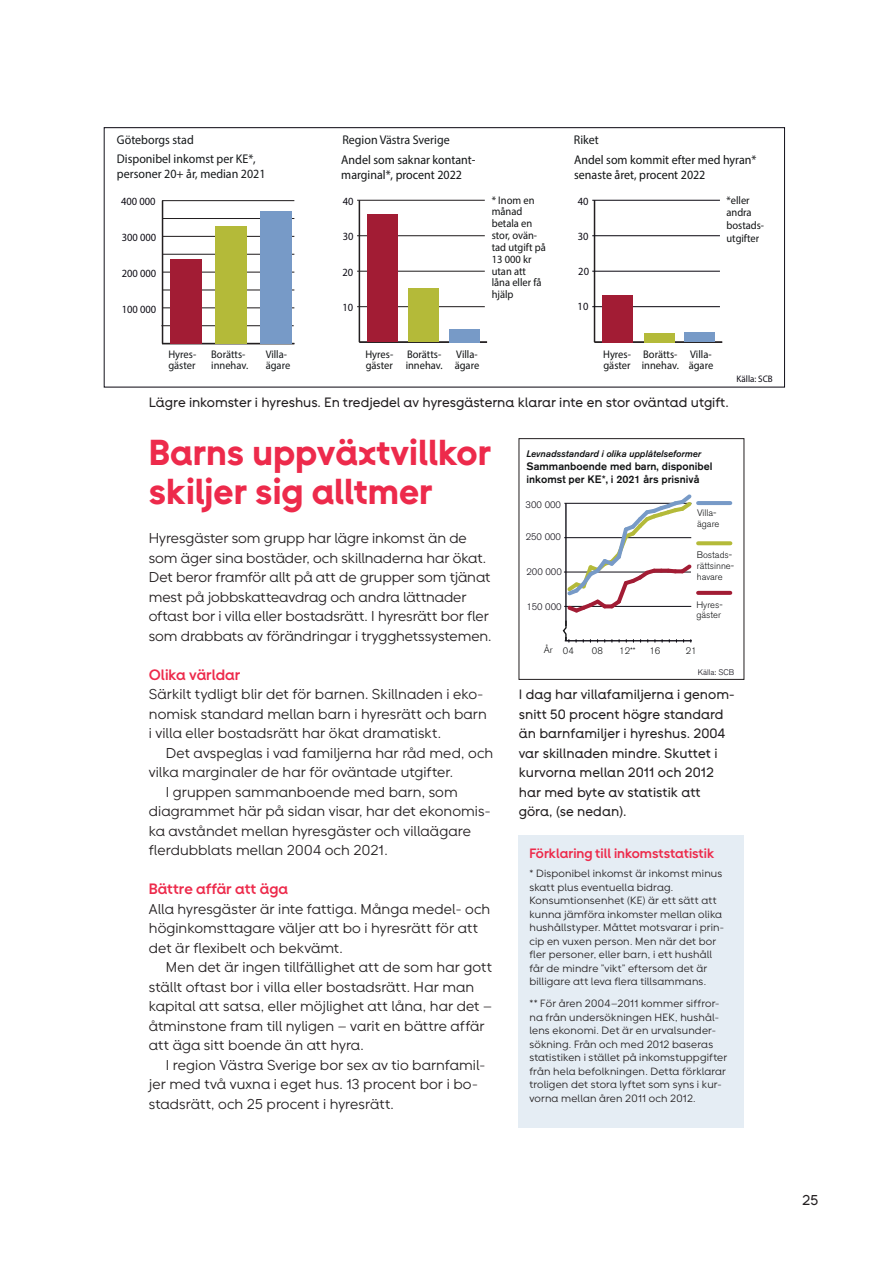
<style>
.page{position:relative;width:893px;height:1263px;background:#fff}
.page>*{position:absolute;margin:0;border:0;box-sizing:border-box;transform-origin:0 0}
.t1{font:36px/39px "Hyra Sans Display";color:#ed2a4b}
.t2{font:700 15px "Hyra Sans";color:#ed2a4b}
.t3{font:14.25px/19.5px "Hyra Sans Text";color:#231f20}
.t4{font:14.25px "Hyra Sans";color:#231f20}
.t5{font:13.5px/19.5px "Hyra Sans";color:#231f20}
.t6{font:700 13.5px "Hyra Sans";color:#ed2a4b}
.t7{font:500 12.6px/15.1px "Akzidenz Grotesk BE";color:#111314;scale:.95 1}
.t8{font:500 12.6px/15.1px "Akzidenz Grotesk BE";color:#15181a;scale:.95 1}
.t9{font:italic 12.6px "Akzidenz Grotesk BE";color:#15181a;scale:.95 1}
.t10{font:300 11.1px/11.9px "Akzidenz Grotesk BE";color:#111314;scale:.95 1}
.t11{font:300 11.1px "Akzidenz Grotesk BE";color:#0d0b14;scale:.95 1}
.t12{font:300 11.1px/11.9px "Akzidenz Grotesk BE";color:#15181a;scale:.95 1}
.t13{font:500 10.65px/12.9px "Akzidenz Grotesk BE";color:#111314}
.t14{font:10.5px/13.5px "Hyra Sans Text";letter-spacing:.015em;color:#231f20}
.t15{font:300 9.45px/10.8px "Akzidenz Grotesk BE";color:#111314}
.t16{font:italic 500 9.45px "Akzidenz Grotesk BE";color:#111314}
.t17{font:300 9.45px "Akzidenz Grotesk BE";color:#0d0b14}
.t18{font:300 9.45px "Akzidenz Grotesk BE";color:#0d0b14;scale:.95 1}
.t19{font:300 8.1px "Akzidenz Grotesk BE";color:#0d0b14}
</style>
<div class="page">
<div style="left:519px;top:836px;width:225px;height:292px;background:#e5edf4"></div>
<hr style="left:359px;top:200px;width:1px;height:142px;background:#231f20">
<hr style="left:359px;top:341px;width:128px;height:2px;background:#231f20">
<hr style="left:357px;top:306px;width:128px;height:1px;background:#231f20">
<hr style="left:357px;top:271px;width:128px;height:1px;background:#231f20">
<hr style="left:357px;top:235px;width:128px;height:1px;background:#231f20">
<hr style="left:357px;top:200px;width:128px;height:1px;background:#231f20">
<div style="left:449px;top:329px;width:31px;height:13px;background:#779ac7"></div>
<div style="left:408px;top:289px;width:31px;height:53px;background:#b4ba39"></div>
<div style="left:367px;top:215px;width:31px;height:127px;background:#a21c34"></div>
<hr style="left:594px;top:200px;width:1px;height:142px;background:#231f20">
<hr style="left:594px;top:341px;width:128px;height:2px;background:#231f20">
<hr style="left:592px;top:306px;width:128px;height:1px;background:#0d0b14">
<hr style="left:592px;top:271px;width:128px;height:1px;background:#0d0b14">
<hr style="left:592px;top:235px;width:128px;height:1px;background:#0d0b14">
<hr style="left:592px;top:200px;width:128px;height:1px;background:#0d0b14">
<div style="left:685px;top:333px;width:30px;height:9px;background:#779ac7"></div>
<div style="left:645px;top:333px;width:30px;height:9px;background:#b4ba39"></div>
<div style="left:602px;top:295px;width:31px;height:47px;background:#a21c34"></div>
<hr style="left:162px;top:201px;width:1px;height:143px;background:#231f20">
<hr style="left:162px;top:343px;width:132px;height:1px;background:#231f20">
<hr style="left:161px;top:325px;width:133px;height:1px;background:#231f20">
<hr style="left:162px;top:308px;width:132px;height:1px;background:#231f20">
<hr style="left:162px;top:290px;width:132px;height:1px;background:#231f20">
<hr style="left:162px;top:272px;width:132px;height:1px;background:#231f20">
<hr style="left:162px;top:254px;width:132px;height:1px;background:#231f20">
<hr style="left:162px;top:236px;width:132px;height:1px;background:#231f20">
<hr style="left:162px;top:218px;width:132px;height:1px;background:#231f20">
<hr style="left:162px;top:200px;width:132px;height:1px;background:#231f20">
<div style="left:260px;top:211px;width:31px;height:133px;background:#779ac7"></div>
<div style="left:215px;top:226px;width:32px;height:118px;background:#b4ba39"></div>
<div style="left:170px;top:259px;width:32px;height:85px;background:#a21c34"></div>
<div style="left:104px;top:127px;width:681px;height:260px;border:1px solid #0d0b14"></div>
<hr style="left:698px;top:501px;width:32px;height:4px;background:#779ac7">
<svg style="left:698px;top:591px;width:32px;height:4px"></svg>
<svg style="left:698px;top:541px;width:32px;height:4px"></svg>
<svg style="left:562px;top:494px;width:130px;height:148px"></svg>
<div style="left:519px;top:438px;width:225px;height:242px;border:1px solid #231f20"></div>
<p class="t9" style="left:117px;top:132px;width:82px">Göteborgs stad</p>
<p class="t8" style="left:117px;top:151px;width:158px">Disponibel inkomst per KE*, personer 20+ år, median 2021</p>
<p class="t9" style="left:342px;top:132px;width:114px">Region Västra Sverige</p>
<p class="t9" style="left:574px;top:132px;width:28px">Riket</p>
<p class="t7" style="left:341px;top:152px;width:143px">Andel som saknar kontant&shy;marginal*, procent 2022</p>
<p class="t7" style="left:574px;top:152px;width:193px">Andel som kommit efter med hyran* senaste året, procent 2022</p>
<p class="t11" style="left:121px;top:195px;width:38px">400 000</p>
<p class="t11" style="left:122px;top:230px;width:38px">300 000</p>
<p class="t11" style="left:122px;top:266px;width:38px">200 000</p>
<p class="t11" style="left:343px;top:194px;width:13px">40</p>
<p class="t10" style="left:492px;top:194px;width:58px">* Inom en månad betala en stor, ovän&shy;tad utgift på<br>13 000 kr utan att låna eller få hjälp</p>
<p class="t11" style="left:343px;top:230px;width:13px">30</p>
<p class="t11" style="left:342px;top:265px;width:13px">20</p>
<p class="t11" style="left:578px;top:194px;width:13px">40</p>
<p class="t10" style="left:726px;top:193px;width:41px;line-height:12.6px">*eller andra bostads&shy;utgifter</p>
<p class="t11" style="left:578px;top:230px;width:13px">30</p>
<p class="t11" style="left:578px;top:264px;width:13px">20</p>
<p class="t11" style="left:122px;top:302px;width:38px">100 000</p>
<p class="t11" style="left:342px;top:300px;width:13px">10</p>
<p class="t11" style="left:578px;top:300px;width:13px">10</p>
<p class="t12" style="left:168px;top:348px;width:31px">Hyres&shy;gäster</p>
<p class="t12" style="left:266px;top:348px;width:27px">Villa&shy;ägare</p>
<p class="t12" style="left:211px;top:348px;width:40px">Borätts&shy;innehav.</p>
<p class="t10" style="left:365px;top:348px;width:31px">Hyres&shy;gäster</p>
<p class="t10" style="left:455px;top:348px;width:27px">Villa&shy;ägare</p>
<p class="t10" style="left:406px;top:348px;width:40px">Borätts&shy;innehav.</p>
<p class="t10" style="left:603px;top:348px;width:31px">Hyres&shy;gäster</p>
<p class="t10" style="left:689px;top:348px;width:27px">Villa&shy;ägare</p>
<p class="t10" style="left:642px;top:348px;width:40px">Borätts&shy;innehav.</p>
<p class="t18" style="left:736px;top:373px;width:40px">Källa: SCB</p>
<p class="t5" style="left:149px;top:392px;width:581px">Lägre inkomster i hyreshus. En tredjedel av hyresgästerna klarar inte en stor oväntad utgift.</p>
<h1 class="t1" style="left:149px;top:433px;width:344px">Barns uppväxtvillkor skiljer sig alltmer</h1>
<p class="t3" style="left:149px;top:528px;width:344px">Hyresgäster som grupp har lägre inkomst än de som äger sina bostäder, och skillnaderna har ökat.<br>Det beror framför allt på att de grupper som tjänat mest på jobbskatteavdrag och andra lättnader oftast bor i villa eller bostadsrätt. I hyresrätt bor fler som drabbats av förändringar i trygghetssystemen.</p>
<p class="t2" style="left:149px;top:665px;width:93px">Olika världar</p>
<p class="t3" style="left:149px;top:684px;width:339px">Särkilt tydligt blir det för barnen. Skillnaden i eko&shy;nomisk standard mellan barn i hyresrätt och barn i villa eller bostadsrätt har ökat dramatiskt.</p>
<p class="t3" style="left:166px;top:743px;width:329px">Det avspeglas i vad familjerna har råd med, och</p>
<p class="t3" style="left:149px;top:762px;width:306px">vilka marginaler de har för oväntade utgifter.</p>
<p class="t3" style="left:166px;top:782px;width:293px">I gruppen sammanboende med barn, som</p>
<p class="t3" style="left:149px;top:801px;width:343px">diagrammet här på sidan visar, har det ekonomis-</p>
<p class="t3" style="left:149px;top:821px;width:324px">ka avståndet mellan hyresgäster och villaägare</p>
<p class="t3" style="left:149px;top:840px;width:240px">flerdubblats mellan 2004 och 2021.</p>
<p class="t2" style="left:149px;top:879px;width:141px">Bättre affär att äga</p>
<p class="t3" style="left:149px;top:899px;width:343px">Alla hyresgäster är inte fattiga. Många medel- och höginkomsttagare väljer att bo i hyresrätt för att det är flexibelt och bekvämt.</p>
<p class="t3" style="left:149px;top:957px;width:345px;text-indent:17px">Men det är ingen tillfällighet att de som har gott ställt oftast bor i villa eller bostadsrätt. Har man kapital att satsa, eller möjlighet att låna, har det – åtminstone fram till nyligen – varit en bättre affär att äga sitt boende än att hyra.</p>
<p class="t3" style="left:149px;top:1055px;width:338px;text-indent:17px">I region Västra Sverige bor sex av tio barnfamil&shy;jer med två vuxna i eget hus. 13 procent bor i bo&shy;stadsrätt, och 25 procent i hyresrätt.</p>
<p class="t16" style="left:527px;top:448px;width:176px">Levnadsstandard i olika upplåtelseformer</p>
<p class="t13" style="left:527px;top:459px;width:187px">Sammanboende med barn, disponibel inkomst per KE*, i 2021 års prisnivå</p>
<p class="t17" style="left:525px;top:499px;width:37px">300 000</p>
<p class="t17" style="left:526px;top:532px;width:37px">250 000</p>
<p class="t17" style="left:526px;top:566px;width:37px">200 000</p>
<p class="t17" style="left:526px;top:602px;width:37px">150 000</p>
<p class="t15" style="left:697px;top:507px;width:24px">Villa&shy;ägare</p>
<p class="t15" style="left:697px;top:550px;width:39px">Bostads&shy;rättsinne&shy;havare</p>
<p class="t15" style="left:696px;top:599px;width:28px">Hyres&shy;gäster</p>
<p class="t15" style="left:544px;top:645px;width:31px">År 04</p>
<p class="t15" style="left:592px;top:645px;width:13px">08</p>
<p class="t15" style="left:619px;top:645px;width:18px">12**</p>
<p class="t15" style="left:649px;top:645px;width:12px">16</p>
<p class="t15" style="left:686px;top:645px;width:12px">21</p>
<p class="t19" style="left:698px;top:668px;width:38px">Källa: SCB</p>
<p class="t5" style="left:519px;top:685px;width:217px">I dag har villafamiljerna i genom&shy;snitt 50 procent högre standard än barnfamiljer i hyreshus. 2004 var skillnaden mindre. Skuttet i kurvorna mellan 2011 och 2012 har med byte av statistik att göra, (se nedan).</p>
<p class="t6" style="left:529px;top:845px;width:186px">Förklaring till inkomststatistik</p>
<p class="t14" style="left:529px;top:867px;width:196px">* Disponibel inkomst är inkomst minus skatt plus eventuella bidrag.<br>Konsumtionsenhet (KE) är ett sätt att kunna jämföra inkomster mellan olika hushållstyper. Måttet motsvarar i prin&shy;cip en vuxen person. Men när det bor fler personer, eller barn, i ett hushåll får de mindre ”vikt” eftersom det är billigare att leva flera tillsammans.</p>
<p class="t14" style="left:529px;top:997px;width:199px">** För åren 2004–2011 kommer siffror&shy;na från undersökningen HEK, hushål&shy;lens ekonomi. Det är en urvalsunder&shy;sökning. Från och med 2012 baseras statistiken i stället på inkomstuppgifter från hela befolkningen. Detta förklarar troligen det stora lyftet som syns i kur&shy;vorna mellan åren 2011 och 2012.</p>
<p class="t4" style="left:802px;top:1191px;width:18px">25</p>
</div>
